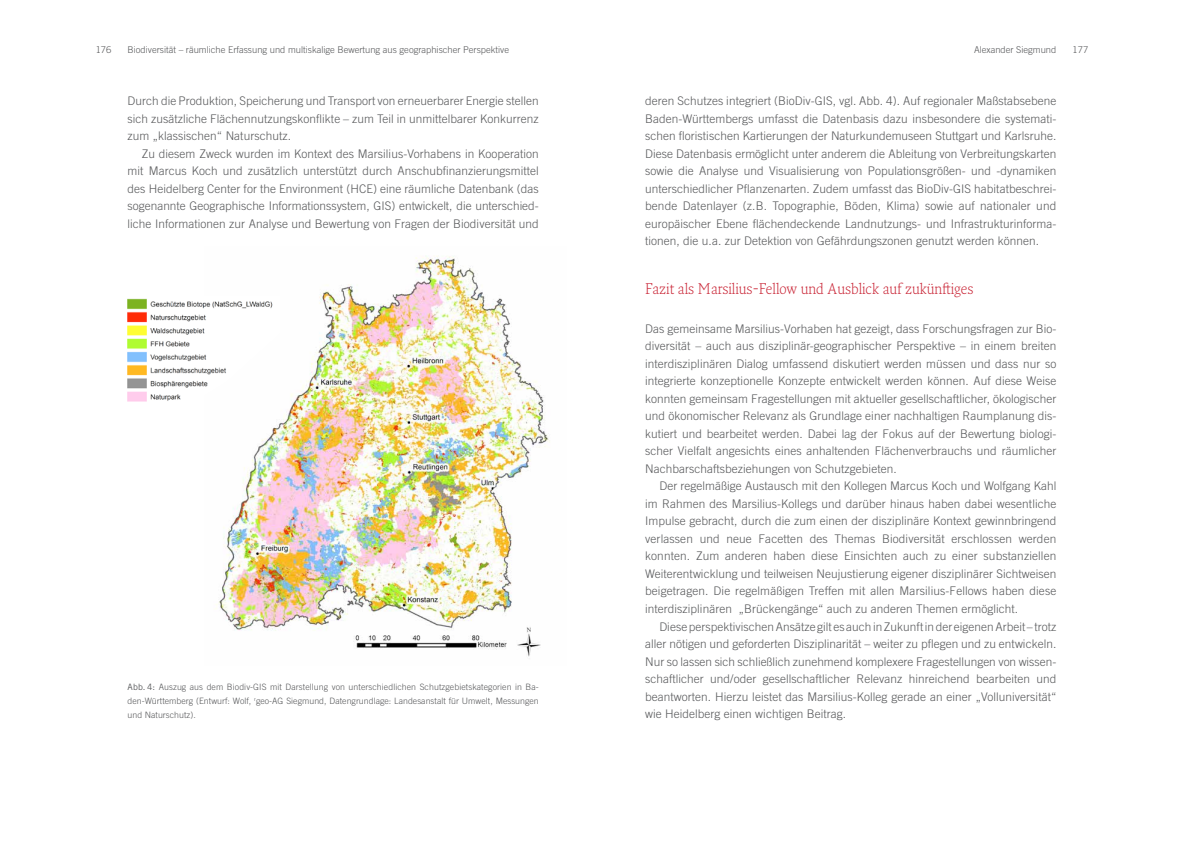
<style>
.page{position:relative;width:1184px;height:851px;background:#fff}
.page>*{position:absolute;margin:0;border:0;box-sizing:border-box;transform-origin:0 0}
.t1{font:300 15px "Fresco Pro";color:#c92435}
.t2{font:300 11.88px/17.5px "Trade Gothic LT Pro";letter-spacing:.005em;color:#58595b;text-align:justify}
.t3{font:300 9.38px "Trade Gothic LT Pro";color:#58595b}
.t4{font:300 8.75px/13.8px "Trade Gothic LT Pro";letter-spacing:.005em;color:#58595b;text-align:justify}
.s1{font-weight:400}
</style>
<div class="page">
<img style="left:215px;top:255px;width:335px;height:402px">
<img style="left:127px;top:295px;width:153px;height:115px">
<p class="t3" style="left:96px;top:44px;width:17px">176</p>
<p class="t3" style="left:128px;top:44px;width:383px">Biodiversität – räumliche Erfassung und multiskalige Bewertung aus geographischer Perspektive</p>
<p class="t3" style="left:974px;top:44px;width:84px">Alexander Siegmund</p>
<p class="t3" style="left:1072px;top:44px;width:17px">177</p>
<p class="t2" style="left:128px;top:92px;width:413px">Durch die Produktion, Speicherung und Transport von erneuerbarer Energie stellen sich zusätzliche Flächennutzungskonflikte – zum Teil in unmittelbarer Konkurrenz zum „klassischen“ Naturschutz.</p>
<p class="t2" style="left:128px;top:144px;width:413px;text-indent:14px">Zu diesem Zweck wurden im Kontext des Marsilius-Vorhabens in Kooperation mit Marcus Koch und zusätzlich unterstützt durch Anschubfinanzierungsmittel des Heidelberg Center for the Environment (HCE) eine räumliche Datenbank (das sogenannte Geographische I nformationssystem, GIS) entwickelt, die unterschied&shy;liche I nformationen zur Analyse und Bewertung von Fragen der Biodiversität und</p>
<p class="t4" style="left:128px;top:680px;width:413px"><span class="s1">Abb. 4:</span> Auszug aus dem Biodiv-GIS mit Darstellung von unterschiedlichen Schutzgebietskategorien in Ba&shy;den-Württemberg (Entwurf: Wolf, <sup>r</sup>geo-AG Siegmund, Datengrundlage: Landesanstalt für U mwelt, Messungen und Naturschutz).</p>
<p class="t2" style="left:645px;top:92px;width:413px">deren Schutzes integriert (BioDiv-GIS, vgl. Abb. 4). Auf regionaler Maßstabsebene Baden-Württembergs umfasst die Datenbasis dazu insbesondere die systemati&shy;schen floristischen Kartierungen der Naturkundemuseen Stuttgart und Karlsruhe.<br>Diese Datenbasis ermöglicht unter anderem die Ableitung von Verbreitungskarten sowie die Analyse und Visualisierung von Populationsgrößen- und -dynamiken unterschiedlicher Pflanzenarten. Zudem umfasst das BioDiv-GIS habitatbeschrei&shy;bende Datenlayer (z.B. Topographie, Böden, Klima) sowie auf nationaler und europäischer Ebene flächendeckende Landnutzungs- und I nfrastrukturinforma&shy;tionen, die u.a. zur Detektion von Gefährdungszonen genutzt werden können.</p>
<p class="t1" style="left:645px;top:279px;width:330px">Fazit als Marsilius-Fellow und Ausblick auf zukünftiges</p>
<p class="t2" style="left:645px;top:319px;width:413px">Das gemeinsame Marsilius-Vorhaben hat gezeigt, dass Forschungsfragen zur Bio&shy;diversität – auch aus disziplinär-geographischer Perspektive – in einem breiten interdisziplinären Dialog umfassend diskutiert werden müssen und dass nur so integrierte konzeptionelle Konzepte entwickelt werden können. Auf diese Weise konnten gemeinsam Fragestellungen mit aktueller gesellschaftlicher, ökologischer und ökonomischer Relevanz als Grundlage einer nachhaltigen Raumplanung dis&shy;kutiert und bearbeitet werden. Dabei lag der Fokus auf der Bewertung biologi&shy;scher Vielfalt angesichts eines anhaltenden Flächenverbrauchs und räumlicher Nachbarschaftsbeziehungen von Schutzgebieten.</p>
<p class="t2" style="left:645px;top:477px;width:413px;text-indent:14px">Der regelmäßige Austausch mit den Kollegen Marcus Koch und Wolfgang Kahl im Rahmen des Marsilius-Kollegs und darüber hinaus haben dabei wesentliche I mpulse gebracht, durch die zum einen der disziplinäre Kontext gewinnbringend verlassen und neue Facetten des Themas Biodiversität erschlossen werden konnten. Zum anderen haben diese Einsichten auch zu einer substanziellen Weiterentwicklung und teilweisen Neujustierung eigener disziplinärer Sichtweisen beigetragen. Die regelmäßigen Treffen mit allen Marsilius-Fellows haben diese interdisziplinären „Brückengänge“ auch zu anderen Themen ermöglicht.</p>
<p class="t2" style="left:645px;top:617px;width:413px;text-indent:14px">Diese perspektivischen Ansätze gilt es auch in Zukunft in der eigenen Arbeit – trotz aller nötigen und geforderten Disziplinarität – weiter zu pflegen und zu entwickeln.<br>N ur so lassen sich schließlich zunehmend komplexere Fragestellungen von wissen&shy;schaftlicher und/oder gesellschaftlicher Relevanz hinreichend bearbeiten und beantworten. Hierzu leistet das Marsilius-Kolleg gerade an einer „Volluniversität“ wie Heidelberg einen wichtigen Beitrag.</p>
</div>
